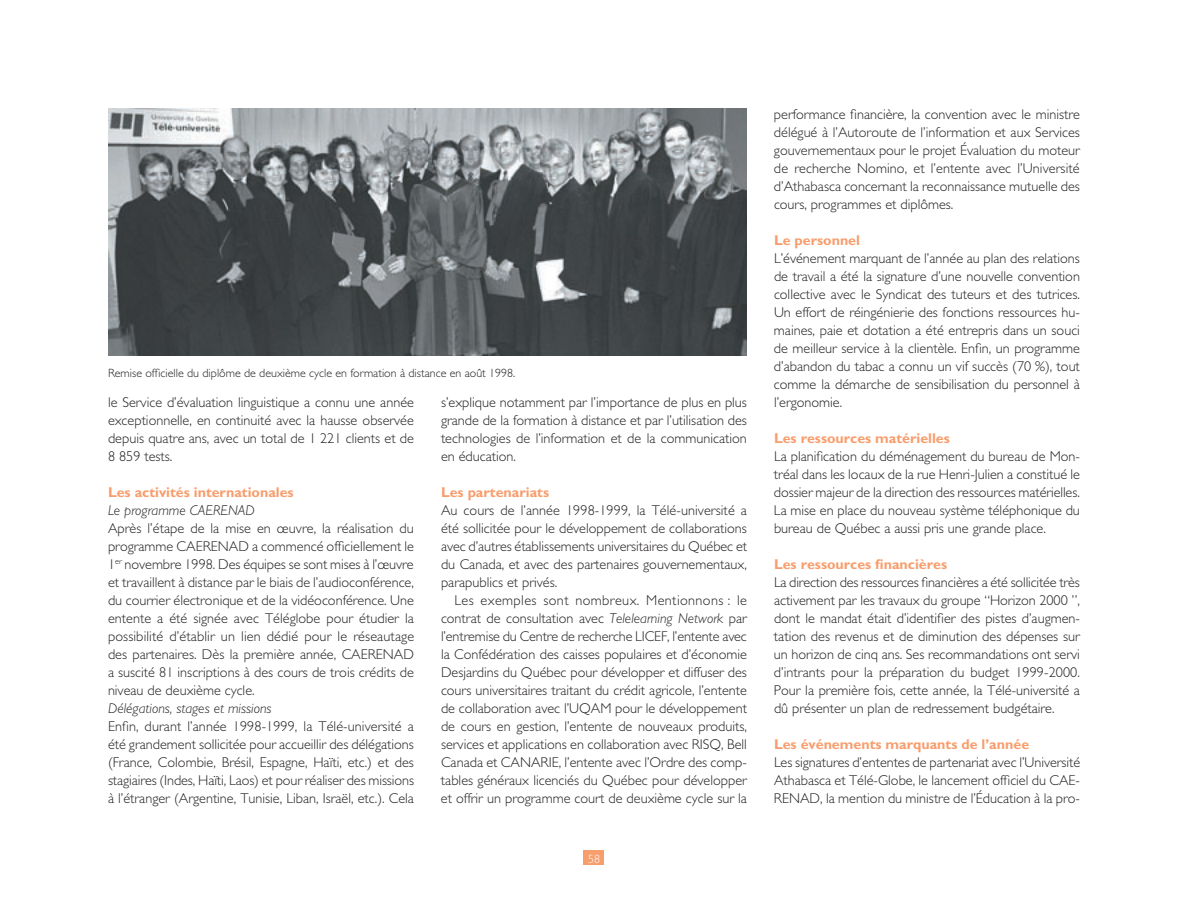
<style>
.page{position:relative;width:1188px;height:918px;background:#fff}
.page>*{position:absolute;margin:0;border:0;box-sizing:border-box;transform-origin:0 0}
.t1{font:300 14.25px/18px "Gill Sans";color:#231f20;text-align:justify}
.t2{font:700 14.25px "Gill Sans";color:#f89d6c}
.t3{font:italic 300 14.25px "Gill Sans";color:#231f20}
.t4{font:300 12px "Gill Sans";color:#231f20}
.t5{font:300 12px "Gill Sans";color:#fff}
.s1{font-style:italic}
</style>
<div class="page">
<div style="left:584px;top:850px;width:20px;height:15px;background:#f89d6c"></div>
<img style="left:108px;top:108px;width:639px;height:248px">
<p class="t4" style="left:108px;top:366px;width:409px">Remise officielle du diplôme de deuxième cycle en formation à distance en août 1998.</p>
<p class="t1" style="left:108px;top:393px;width:308px">le Service d’évaluation linguistique a connu une année exceptionnelle, en continuité avec la hausse observée depuis quatre ans, avec un total de 1 221 clients et de 8 859 tests.</p>
<p class="t2" style="left:108px;top:484px;width:187px">Les activités internationales</p>
<p class="t3" style="left:108px;top:502px;width:148px">Le programme CAERENAD</p>
<p class="t1" style="left:108px;top:519px;width:308px">Après l’étape de la mise en œuvre, la réalisation du programme CAERENAD a commencé officiellement le 1<sup>er</sup> novembre 1998. Des équipes se sont mises à l’œuvre et travaillent à distance par le biais de l’audioconférence, du courrier électronique et de la vidéoconférence. Une entente a été signée avec Téléglobe pour étudier la possibilité d’établir un lien dédié pour le réseautage des partenaires. Dès la première année, CAERENAD a suscité 81 inscriptions à des cours de trois crédits de niveau de deuxième cycle.</p>
<p class="t3" style="left:108px;top:700px;width:165px">Délégations, stages et missions</p>
<p class="t1" style="left:108px;top:717px;width:308px">Enfin, durant l’année 1998-1999, la Télé-université a été grandement sollicitée pour accueillir des délégations (France, Colombie, Brésil, Espagne, Haïti, etc.) et des stagiaires (Indes, Haïti, Laos) et pour réaliser des missions à l’étranger (Argentine, Tunisie, Liban, Israël, etc.). Cela</p>
<p class="t1" style="left:441px;top:393px;width:308px">s’explique notamment par l’importance de plus en plus grande de la formation à distance et par l’utilisation des technologies de l’information et de la communication en éducation.</p>
<p class="t2" style="left:441px;top:484px;width:110px">Les partenariats</p>
<p class="t1" style="left:441px;top:501px;width:308px">Au cours de l’année 1998-1999, la Télé-université a été sollicitée pour le développement de collaborations avec d’autres établissements universitaires du Québec et du Canada, et avec des partenaires gouvernementaux, parapublics et privés.</p>
<p class="t1" style="left:441px;top:591px;width:308px;text-indent:14px">Les exemples sont nombreux. Mentionnons : le contrat de consultation avec <span class="s1">Telelearning Network</span> par l’entremise du Centre de recherche LICEF, l’entente avec la Confédération des caisses populaires et d’économie Desjardins du Québec pour développer et diffuser des cours universitaires traitant du crédit agricole, l’entente de collaboration avec l’UQAM pour le développement de cours en gestion, l’entente de nouveaux produits, services et applications en collaboration avec RISQ, Bell Canada et CANARIE, l’entente avec l’Ordre des comp&shy;tables généraux licenciés du Québec pour développer et offrir un programme court de deuxième cycle sur la</p>
<p class="t5" style="left:588px;top:852px;width:13px">58</p>
<p class="t1" style="left:774px;top:105px;width:308px">performance financière, la convention avec le ministre délégué à l’Autoroute de l’information et aux Services gouvernementaux pour le projet Évaluation du moteur de recherche Nomino, et l’entente avec l’Université d’Athabasca concernant la reconnaissance mutuelle des cours, programmes et diplômes.</p>
<p class="t2" style="left:774px;top:232px;width:88px">Le personnel</p>
<p class="t1" style="left:774px;top:249px;width:308px">L’événement marquant de l’année au plan des relations de travail a été la signature d’une nouvelle convention collective avec le Syndicat des tuteurs et des tutrices.<br>Un effort de réingénierie des fonctions ressources hu&shy;maines, paie et dotation a été entrepris dans un souci de meilleur service à la clientèle. Enfin, un programme d’abandon du tabac a connu un vif succès (70 %), tout comme la démarche de sensibilisation du personnel à l’ergonomie.</p>
<p class="t2" style="left:774px;top:430px;width:177px">Les ressources matérielles</p>
<p class="t1" style="left:774px;top:447px;width:308px">La planification du déménagement du bureau de Mon&shy;tréal dans les locaux de la rue Henri-Julien a constitué le dossier majeur de la direction des ressources matérielles.<br>La mise en place du nouveau système téléphonique du bureau de Québec a aussi pris une grande place.</p>
<p class="t2" style="left:774px;top:556px;width:175px">Les ressources financières</p>
<p class="t1" style="left:774px;top:573px;width:308px">La direction des ressources financières a été sollicitée très activement par les travaux du groupe “Horizon 2000 ”, dont le mandat était d’identifier des pistes d’augmen&shy;tation des revenus et de diminution des dépenses sur un horizon de cinq ans. Ses recommandations ont servi d’intrants pour la préparation du budget 1999-2000.<br>Pour la première fois, cette année, la Télé-université a dû présenter un plan de redressement budgétaire.</p>
<p class="t2" style="left:774px;top:736px;width:257px">Les événements marquants de l’année</p>
<p class="t1" style="left:774px;top:753px;width:308px">Les signatures d’ententes de partenariat avec l’Université Athabasca et Télé-Globe, le lancement officiel du CAE-RENAD, la mention du ministre de l’Éducation à la pro-</p>
</div>
